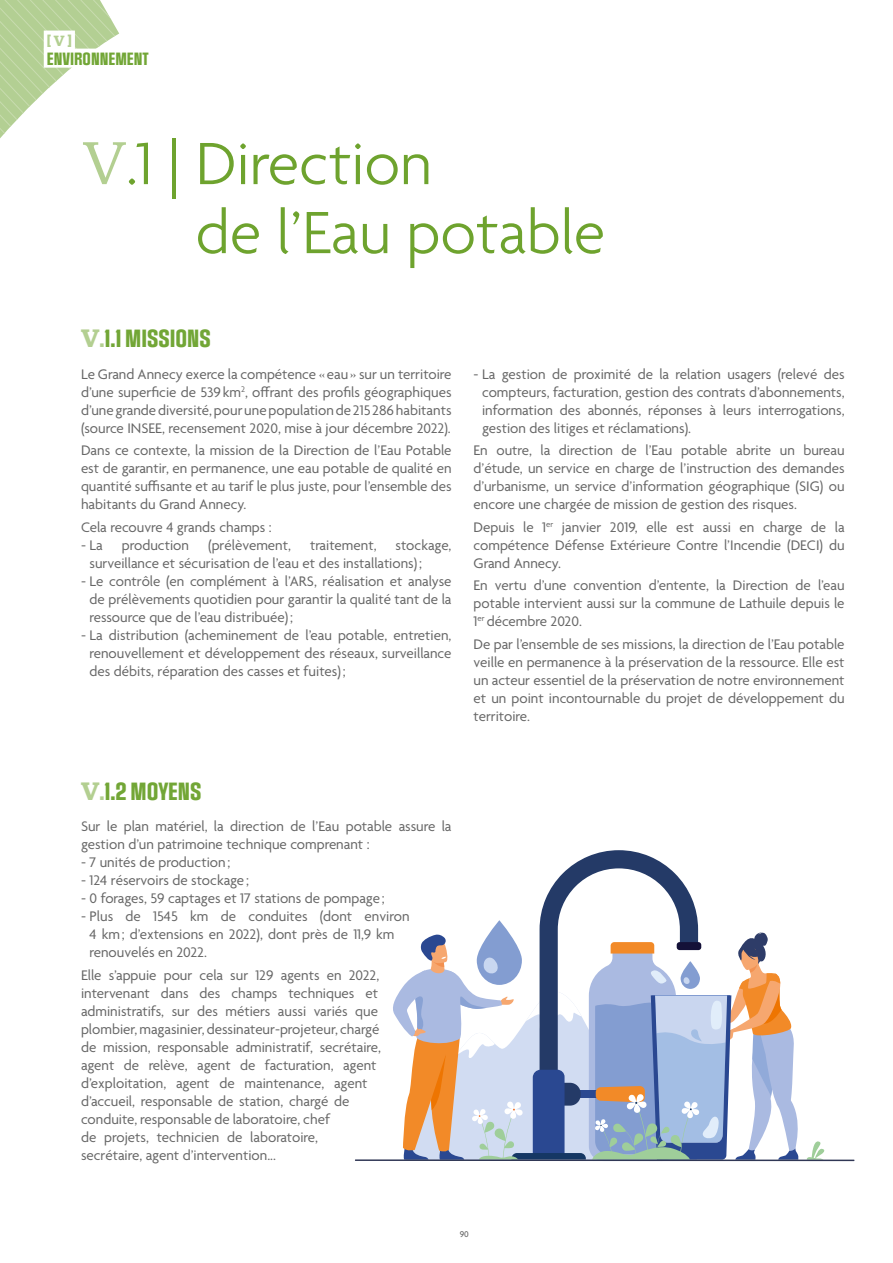
<style>
.page{position:relative;width:893px;height:1263px;background:#fff}
.page>*{position:absolute;margin:0;border:0;box-sizing:border-box;transform-origin:0 0}
.t1{font:300 64.5px/69px "Agenda";color:#6ea32e}
.t2{font:700 21px "Social Gothic";color:#72a636}
.t3{font:15px/18px "Agenda";color:#666;text-align:justify}
.t4{font:700 15px/18px "Social Gothic";color:#72a636}
.t5{font:500 9px "Agenda";color:#666}
.s1{color:#b3cf91}
.s2{font-family:"Bookman Old Style";color:#b3cf91}
.s3{font-family:"Bookman Old Style";font-weight:400;font-size:61.5px;color:#b3cf91}
.s4{font-family:"Bookman Old Style";font-size:25.5px;color:#b3cf91}
</style>
<div class="page">
<svg style="left:540px;top:850px;width:158px;height:70px"></svg>
<svg style="left:393px;top:920px;width:432px;height:239px"></svg>
<hr style="left:355px;top:1159px;width:499px;height:2px;background:#303755">
<svg style="left:0;top:0;width:119px;height:138px"></svg>
<div style="left:44px;top:31px;width:31px;height:19px;background:#fff"></div>
<div style="left:44px;top:49px;width:108px;height:19px;background:#fff"></div>
<p class="t4" style="left:47px;top:33px;width:104px"><span class="s1">[</span> <span class="s2">V</span> <span class="s1">]<br></span>ENVIRONNEMENT</p>
<h1 class="t1" style="left:196px;top:133px;width:411px;text-indent:-113px"><span class="s3">V</span>.1 | Direction<br>de l’Eau potable</h1>
<h2 class="t2" style="left:81px;top:325px;width:131px"><span class="s4">V</span><span class="s1">.</span>1.1 MISSIONS</h2>
<p class="t3" style="left:81px;top:366px;width:372px">Le Grand Annecy exerce la compétence « eau» sur un territoire d’une superficie de 539 km<sup>2</sup>, offrant des profils géographiques d’une grande diversité, pour une population de 215 286 habitants (source INSEE, recensement 2020, mise à jour décembre 2022).</p>
<p class="t3" style="left:81px;top:442px;width:372px">Dans ce contexte, la mission de la Direction de l’Eau Potable est de garantir, en permanence, une eau potable de qualité en quantité suffisante et au tarif le plus juste, pour l’ensemble des habitants du Grand Annecy.</p>
<p class="t3" style="left:81px;top:519px;width:192px">Cela recouvre 4 grands champs :</p>
<p class="t3" style="left:81px;top:537px;width:23px">- La</p>
<p class="t3" style="left:122px;top:537px;width:69px">production</p>
<p class="t3" style="left:208px;top:537px;width:84px">(prélèvement,</p>
<p class="t3" style="left:310px;top:537px;width:68px">traitement,</p>
<p class="t3" style="left:90px;top:537px;width:363px;text-indent:306px">stockage, surveillance et sécurisation de l’eau et des installations) ;</p>
<p class="t3" style="left:90px;top:573px;width:364px;text-indent:-9px">- Le contrôle (en complément à l’ARS, réalisation et analyse de prélèvements quotidien pour garantir la qualité tant de la ressource que de l’eau distribuée) ;</p>
<p class="t3" style="left:90px;top:627px;width:363px;text-indent:-9px">- La distribution (acheminement de l’eau potable, entretien, renouvellement et développement des réseaux, surveillance des débits, réparation des casses et fuites) ;</p>
<p class="t3" style="left:482px;top:366px;width:364px;text-indent:-9px">- La gestion de proximité de la relation usagers (relevé des compteurs, facturation, gestion des contrats d’abonnements, information des abonnés, réponses à leurs interrogations, gestion des litiges et réclamations).</p>
<p class="t3" style="left:474px;top:442px;width:372px">En outre, la direction de l’Eau potable abrite un bureau d’étude, un service en charge de l’instruction des demandes d’urbanisme, un service d’information géographique (SIG) ou encore une chargée de mission de gestion des risques.</p>
<p class="t3" style="left:474px;top:519px;width:372px">Depuis le 1<sup>er</sup> janvier 2019, elle est aussi en charge de la compétence Défense Extérieure Contre l’Incendie (DECI) du Grand Annecy.</p>
<p class="t3" style="left:474px;top:577px;width:372px">En vertu d’une convention d’entente, la Direction de l’eau potable intervient aussi sur la commune de Lathuile depuis le 1<sup>er</sup> décembre 2020.</p>
<p class="t3" style="left:474px;top:636px;width:372px">De par l’ensemble de ses missions, la direction de l’Eau potable veille en permanence à la préservation de la ressource. Elle est un acteur essentiel de la préservation de notre environnement et un point incontournable du projet de développement du territoire.</p>
<h2 class="t2" style="left:81px;top:778px;width:122px"><span class="s4">V</span><span class="s1">.</span>1.2 MOYENS</h2>
<p class="t3" style="left:81px;top:818px;width:372px">Sur le plan matériel, la direction de l’Eau potable assure la gestion d’un patrimoine technique comprenant :</p>
<p class="t3" style="left:81px;top:854px;width:151px">- 7 unités de production;</p>
<p class="t3" style="left:81px;top:872px;width:170px">- 124 réservoirs de stockage ;</p>
<p class="t3" style="left:81px;top:890px;width:305px">- 0 forages, 59 captages et 17 stations de pompage ;</p>
<p class="t3" style="left:90px;top:908px;width:322px;text-align:left;text-indent:-9px">- Plus de 1545 km de conduites (dont environ<br>4 km; d’extensions en 2022), dont près de 11,9 km renouvelés en 2022.</p>
<p class="t3" style="left:81px;top:967px;width:301px;text-align:left">Elle s’appuie pour cela sur 129 agents en 2022, intervenant dans des champs techniques et administratifs, sur des métiers aussi variés que plombier, magasinier, dessinateur-projeteur, chargé de mission, responsable administratif, secrétaire, agent de relève, agent de facturation, agent d’exploitation, agent de maintenance, agent d’accueil, responsable de station, chargé de conduite, responsable de laboratoire, chef<br>de projets, technicien de laboratoire, secrétaire, agent d’intervention...</p>
<p class="t5" style="left:460px;top:1229px;width:11px">90</p>
</div>
